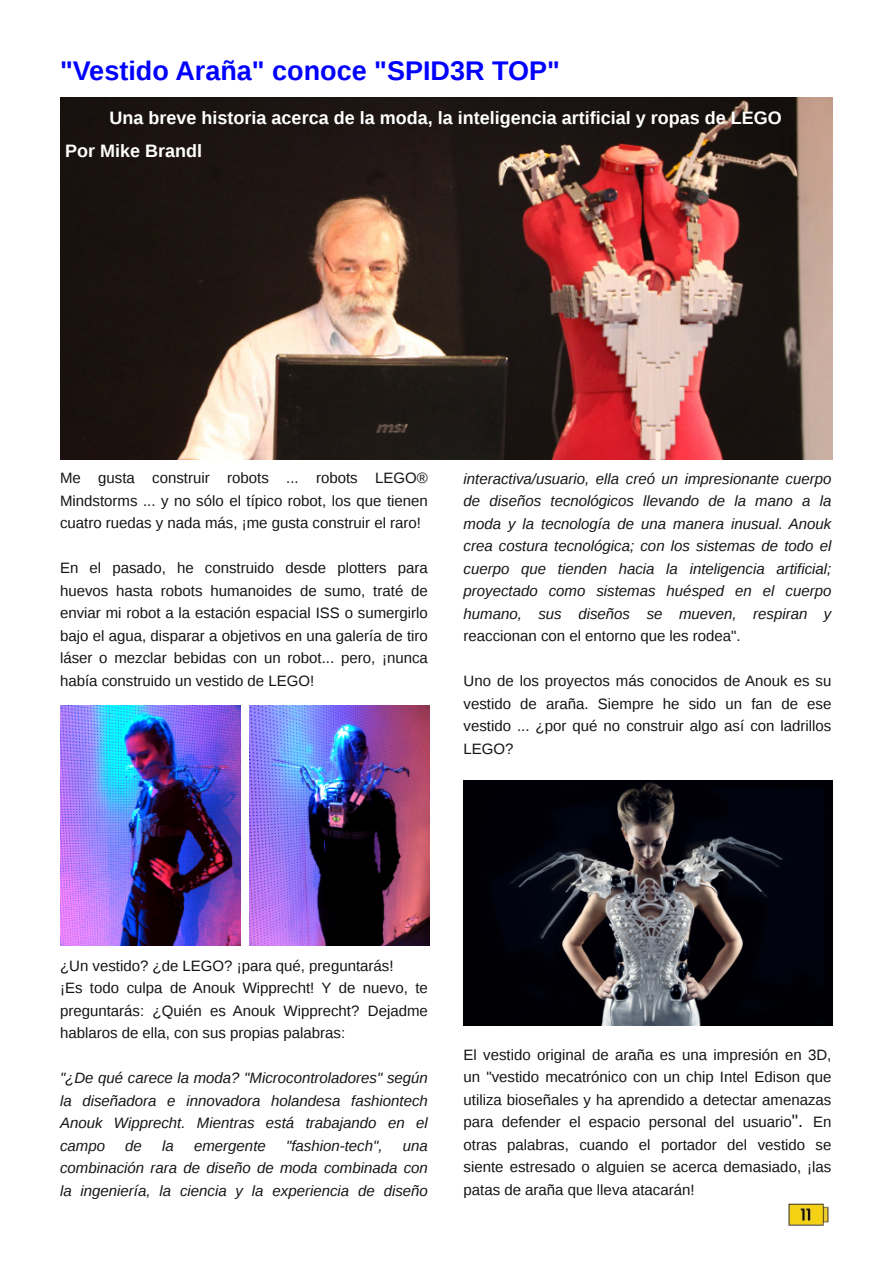
<style>
.page{position:relative;width:893px;height:1263px;background:#fff}
.page>*{position:absolute;margin:0;border:0;box-sizing:border-box;transform-origin:0 0}
.t1{font:700 27px "Liberation Sans";color:#00f}
.t2{font:700 18px/33px "Liberation Sans";color:#fff}
.t3{font:15px/22.5px "Liberation Sans";color:#161413;text-align:justify}
.t4{font:italic 15px/22.5px "Liberation Sans";color:#161413;text-align:justify}
.s1{font-size:18px}
</style>
<div class="page">
<img style="left:60px;top:98px;width:772px;height:361px">
<img style="left:60px;top:705px;width:180px;height:240px">
<img style="left:249px;top:705px;width:180px;height:240px">
<img style="left:464px;top:780px;width:368px;height:246px">
<img style="left:788px;top:1203px;width:41px;height:23px">
<h1 class="t1" style="left:60px;top:55px;width:501px">"Vestido Araña" conoce "SPID3R TOP"</h1>
<p class="t2" style="left:65px;top:101px;width:718px;text-indent:45px">Una breve historia acerca de la moda, la inteligencia artificial y ropas de LEGO<br>Por Mike Brandl</p>
<p class="t3" style="left:60px;top:467px;width:369px">Me gusta construir robots ... robots LEGO® Mindstorms ... y no sólo el típico robot, los que tienen cuatro ruedas y nada más, ¡me gusta construir el raro!</p>
<p class="t3" style="left:60px;top:557px;width:369px">En el pasado, he construido desde plotters para huevos hasta robots humanoides de sumo, traté de enviar mi robot a la estación espacial ISS o sumergirlo bajo el agua, disparar a objetivos en una galería de tiro láser o mezclar bebidas con un robot... pero, ¡nunca había construido un vestido de LEGO!</p>
<p class="t4" style="left:464px;top:467px;width:369px">interactiva/usuario, ella creó un impresionante cuerpo de diseños tecnológicos llevando de la mano a la moda y la tecnología de una manera inusual. Anouk crea costura tecnológica; con los sistemas de todo el cuerpo que tienden hacia la inteligencia artificial; proyectado como sistemas huésped en el cuerpo humano, sus diseños se mueven, respiran y</p>
<p class="t3" style="left:464px;top:625px;width:279px">reaccionan con el entorno que les rodea".</p>
<p class="t3" style="left:464px;top:670px;width:369px">Uno de los proyectos más conocidos de Anouk es su vestido de araña. Siempre he sido un fan de ese vestido ... ¿por qué no construir algo así con ladrillos LEGO?</p>
<p class="t3" style="left:60px;top:954px;width:369px;text-align:left">¿Un vestido? ¿de LEGO? ¡para qué, preguntarás!<br>¡Es todo culpa de Anouk Wipprecht! Y de nuevo, te preguntarás: ¿Quién es Anouk Wipprecht? Dejadme hablaros de ella, con sus propias palabras:</p>
<p class="t4" style="left:60px;top:1067px;width:369px">"¿De qué carece la moda? "Microcontroladores" según la diseñadora e innovadora holandesa fashiontech Anouk Wipprecht. Mientras está trabajando en el campo</p>
<p class="t4" style="left:125px;top:1134px;width:18px">de</p>
<p class="t4" style="left:162px;top:1134px;width:13px">la</p>
<p class="t4" style="left:194px;top:1134px;width:73px">emergente</p>
<p class="t4" style="left:286px;top:1134px;width:98px">"fashion-tech",</p>
<p class="t4" style="left:60px;top:1134px;width:369px;text-indent:343px">una combinación rara de diseño de moda combinada con la ingeniería, la ciencia y la experiencia de diseño</p>
<p class="t3" style="left:464px;top:1043px;width:369px">El vestido original de araña es una impresión en 3D, un "vestido mecatrónico con un chip Intel Edison que utiliza bioseñales y ha aprendido a detectar amenazas para defender el espacio personal del usuario<span class="s1">".</span> En otras palabras, cuando el portador del vestido se siente estresado o alguien se acerca demasiado, ¡las patas de araña que lleva atacarán!</p>
</div>
